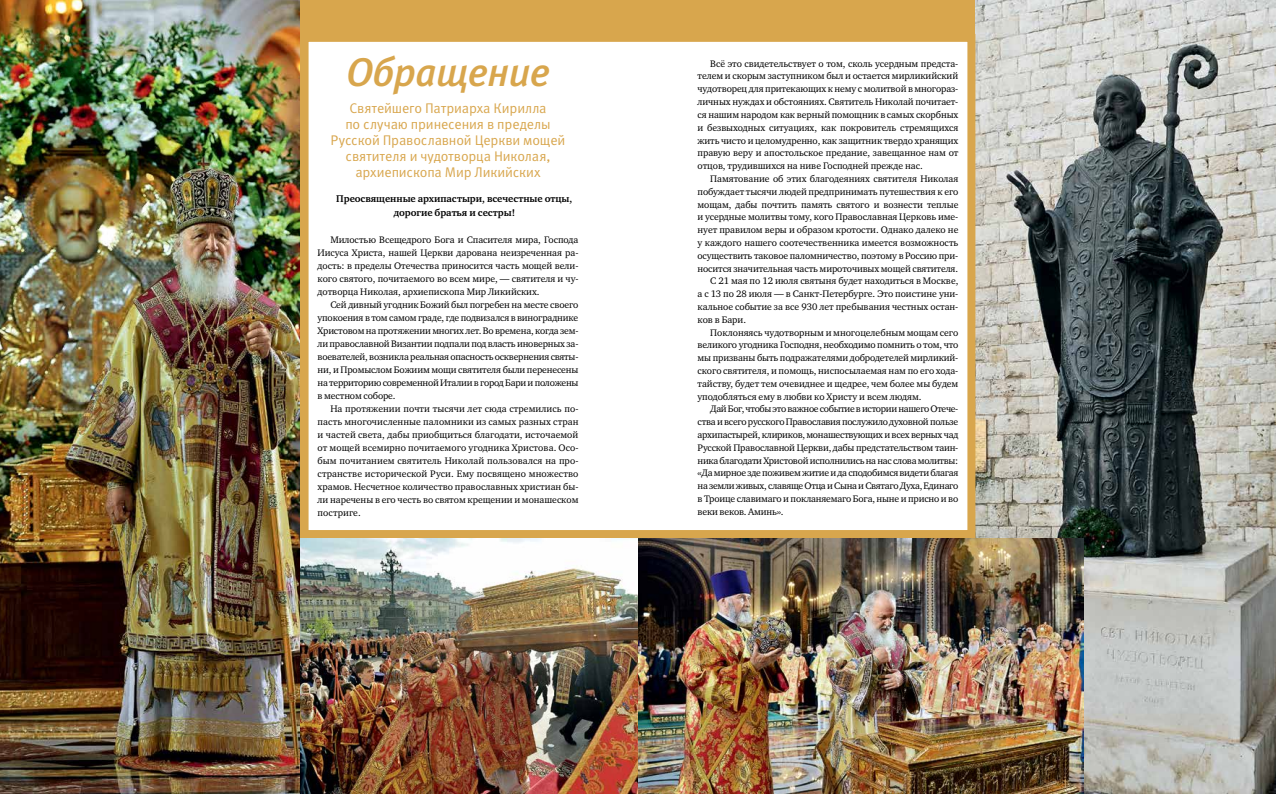
<style>
.page{position:relative;width:1276px;height:794px;background:#fff}
.page>*{position:absolute;margin:0;border:0;box-sizing:border-box;transform-origin:0 0}
.t1{font:italic 500 40px "Meta Pro";letter-spacing:-.02em;color:#d8a64d}
.t2{font:14px/16px "Meta Pro";letter-spacing:-.01em;color:#d8a64d;text-align:center}
.t3{font:700 10px/14px "Charter ITC";letter-spacing:-.005em;color:#000;text-align:center}
.t4{font:9.7px/13px "Charter ITC";letter-spacing:-.01em;color:#000;text-align:justify}
.t5{font:9.7px "Charter ITC";letter-spacing:-.03em;color:#000}
.t6{font:9.7px "Charter ITC";letter-spacing:-.035em;color:#000}
</style>
<div class="page">
<img style="left:975px;top:0;width:301px;height:794px">
<img style="left:0;top:0;width:300px;height:794px">
<div style="left:300px;top:0;width:675px;height:565px;background:#d8a64d"></div>
<div style="left:300px;top:34px;width:675px;height:504px;background:#fff;border:8px solid #d8a64d"></div>
<img style="left:638px;top:538px;width:445px;height:256px">
<img style="left:300px;top:538px;width:338px;height:256px">
<h1 class="t1" style="left:346px;top:47px;width:206px">Обращение</h1>
<h2 class="t2" style="left:331px;top:101px;width:236px">Святейшего Патриарха Кирилла<br>по случаю принесения в пределы<br>Русской Православной Церкви мощей святителя и чудотворца Николая, архиепископа Мир Ликийских</h2>
<p class="t3" style="left:336px;top:192px;width:238px">Преосвященные архипастыри, всечестные отцы, дорогие братья и сестры!</p>
<p class="t4" style="left:317px;top:233px;width:262px;text-indent:13px">Милостью Всещедрого Бога и Спасителя мира, Господа Иисуса Христа, нашей Церкви дарована неизреченная ра&shy;дость: в пределы Отечества приносится часть мощей вели&shy;кого святого, почитаемого во всем мире, — святителя и чу&shy;дотворца Николая, архиепископа Мир Ликийских.</p>
<p class="t4" style="left:317px;top:298px;width:262px;text-indent:13px">Сей дивный угодник Божий был погребен на месте своего упокоения в том самом граде, где подвизался в винограднике Христовом на протяжении многих лет. Во времена, когда зем&shy;ли православной Византии подпали под власть иноверных за&shy;воевателей, возникла реальная опасность осквернения святы&shy;ни, и Промыслом Божиим мощи святителя были перенесены на территорию современной Италии в город Бари и положены в местном соборе.</p>
<p class="t4" style="left:317px;top:402px;width:262px;text-indent:13px">На протяжении почти тысячи лет сюда стремились по&shy;пасть многочисленные паломники из самых разных стран и частей света, дабы приобщиться благодати, источаемой от мощей всемирно почитаемого угодника Христова. Осо&shy;бым почитанием святитель Николай пользовался на про&shy;странстве исторической Руси. Ему посвящено множество храмов. Несчетное количество православных христиан бы&shy;ли наречены в его честь во святом крещении и монашеском постриге.</p>
<p class="t4" style="left:697px;top:57px;width:262px;text-indent:13px">Всё это свидетельствует о том, сколь усердным предста&shy;телем и скорым заступником был и остается мирликийский чудотворец для притекающих к нему с молитвой в многораз&shy;личных нуждах и обстояниях. Святитель Николай почитает&shy;ся нашим народом как верный помощник в самых скорбных и безвыходных ситуациях, как покровитель стремящихся жить чисто и целомудренно, как защитник твердо хранящих правую веру и апостольское предание, завещанное нам от отцов, трудившихся на ниве Господней прежде нас.</p>
<p class="t4" style="left:710px;top:172px;width:250px">Памятование об этих благодеяниях святителя Николая</p>
<p class="t4" style="left:697px;top:185px;width:262px">побуждает тысячи людей предпринимать путешествия к его</p>
<p class="t4" style="left:697px;top:198px;width:262px">мощам, дабы почтить память святого и вознести теплые</p>
<p class="t4" style="left:697px;top:210px;width:262px">и усердные молитвы тому, кого Православная Церковь име-</p>
<p class="t4" style="left:697px;top:223px;width:262px">нует правилом веры и образом кротости. Однако далеко не</p>
<p class="t4" style="left:697px;top:236px;width:262px">у каждого нашего соотечественника имеется возможность</p>
<p class="t4" style="left:697px;top:249px;width:262px">осуществить таковое паломничество, поэтому в Россию при-</p>
<p class="t4" style="left:697px;top:262px;width:262px">носится значительная часть мироточивых мощей святителя.</p>
<p class="t4" style="left:710px;top:274px;width:250px">С 21 мая по 12 июля святыня будет находиться в Москве,</p>
<p class="t4" style="left:697px;top:287px;width:262px">а с 13 по 28 июля — в Санкт-Петербурге. Это поистине уни-</p>
<p class="t4" style="left:697px;top:300px;width:262px">кальное событие за все 930 лет пребывания честных остан-</p>
<p class="t4" style="left:697px;top:313px;width:50px">ков в Бари.</p>
<p class="t4" style="left:710px;top:326px;width:250px">Поклоняясь чудотворным и многоцелебным мощам сего</p>
<p class="t4" style="left:697px;top:338px;width:262px">великого угодника Господня, необходимо помнить о том, что</p>
<p class="t4" style="left:697px;top:351px;width:262px">мы призваны быть подражателями добродетелей мирликий-</p>
<p class="t4" style="left:697px;top:364px;width:262px">ского святителя, и помощь, ниспосылаемая нам по его хода-</p>
<p class="t4" style="left:697px;top:377px;width:262px">тайству, будет тем очевиднее и щедрее, чем более мы будем</p>
<p class="t4" style="left:697px;top:390px;width:225px">уподобляться ему в любви ко Христу и всем людям.</p>
<p class="t6" style="left:710px;top:403px;width:250px">Дай Бог, чтобы это важное событие в истории нашего Отече-</p>
<p class="t5" style="left:697px;top:416px;width:262px">ства и всего русского Православия послужило духовной пользе</p>
<p class="t5" style="left:697px;top:429px;width:262px">архипастырей, клириков, монашествующих и всех верных чад</p>
<p class="t4" style="left:697px;top:441px;width:262px">Русской Православной Церкви, дабы предстательством таин-</p>
<p class="t5" style="left:697px;top:454px;width:262px">ника благодати Христовой исполнились на нас слова молитвы:</p>
<p class="t5" style="left:697px;top:467px;width:262px">«Да мирное зде поживем житие и да сподобимся видети благая</p>
<p class="t5" style="left:697px;top:480px;width:262px">на земли живых, славяще Отца и Сына и Святаго Духа, Единаго</p>
<p class="t4" style="left:697px;top:492px;width:262px">в Троице славимаго и покланяемаго Бога, ныне и присно и во</p>
<p class="t4" style="left:697px;top:505px;width:87px">веки веков. Аминь».</p>
</div>
